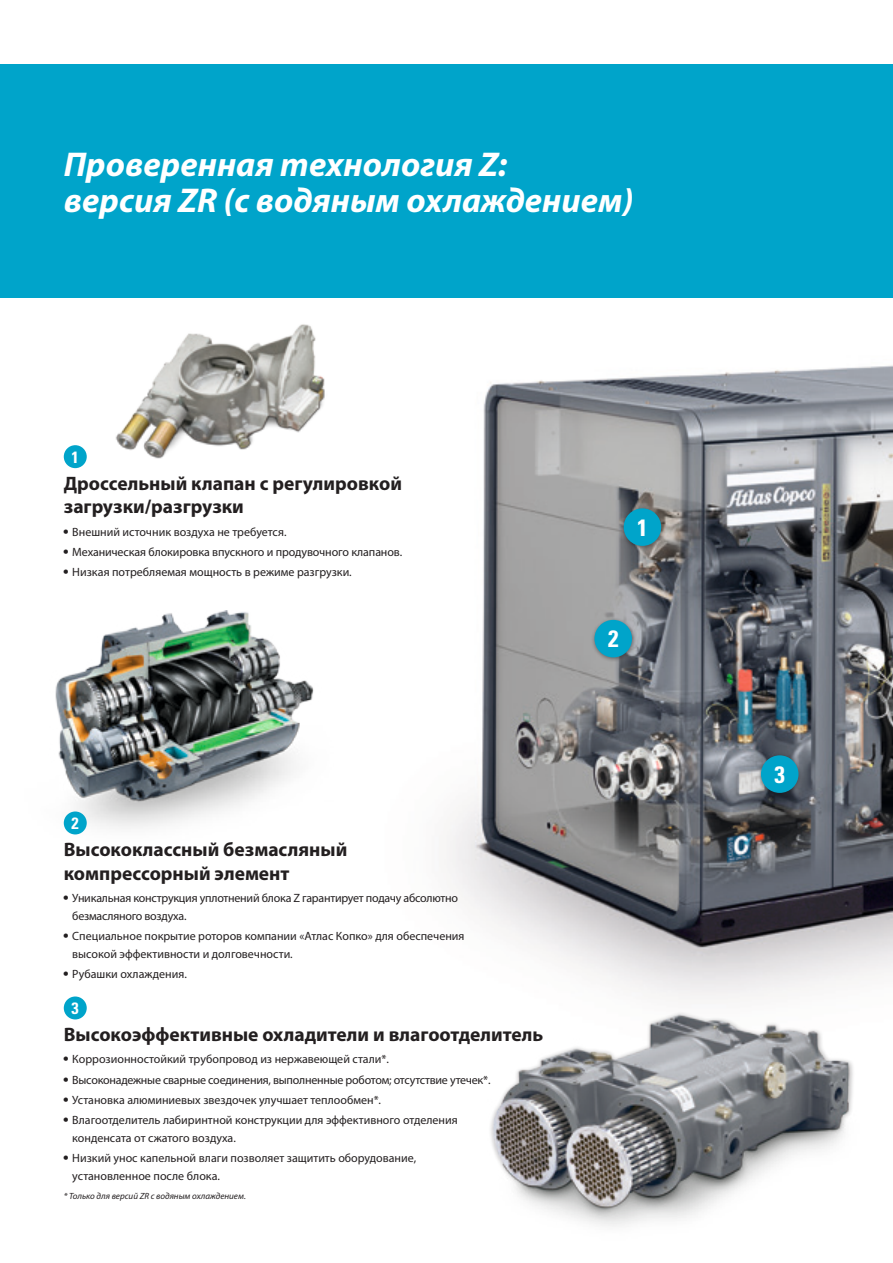
<style>
.page{position:relative;width:893px;height:1263px;background:#fff}
.page>*{position:absolute;margin:0;border:0;box-sizing:border-box;transform-origin:0 0}
.t1{font:italic 700 34.5px/36px "Myriad Pro";color:#fff}
.t2{font:700 condensed 23.55px "Univers LT Std";color:#fff}
.t3{font:700 19.5px/23.4px "Myriad Pro";color:#231f20}
.t4{font:700 condensed 16.35px "Univers LT Std";color:#fff}
.t5{font:12px/18px "Myriad Pro";color:#231f20}
.t6{font:12px/18px "Myriad Pro";letter-spacing:-.02em;color:#231f20}
.t7{font:italic 9px "Myriad Pro";color:#231f20}
.s1{font-family:"Univers LT Std"}
</style>
<div class="page">
<img style="left:444px;top:365px;width:449px;height:611px">
<div style="left:0;top:64px;width:893px;height:234px;background:#00a4ca"></div>
<img style="left:55px;top:611px;width:259px;height:224px">
<img style="left:115px;top:324px;width:210px;height:135px">
<img style="left:462px;top:966px;width:412px;height:261px">
<div style="left:757px;top:752px;width:46px;height:46px;background:#231f20;opacity:.5"></div>
<div style="left:761px;top:755px;width:37px;height:38px;background:#00a4ca;border-radius:50%"></div>
<div style="left:591px;top:616px;width:45px;height:46px;background:#231f20;opacity:.5"></div>
<div style="left:594px;top:620px;width:38px;height:37px;background:#00a4ca;border-radius:50%"></div>
<div style="left:620px;top:505px;width:46px;height:46px;background:#231f20;opacity:.5"></div>
<div style="left:624px;top:508px;width:37px;height:38px;background:#00a4ca;border-radius:50%"></div>
<div style="left:64px;top:996px;width:23px;height:23px;background:#00a4ca;border-radius:50%"></div>
<div style="left:64px;top:811px;width:23px;height:23px;background:#00a4ca;border-radius:50%"></div>
<div style="left:64px;top:445px;width:23px;height:23px;background:#00a4ca;border-radius:50%"></div>
<h1 class="t1" style="left:64px;top:145px;width:571px">Проверенная технология Z:<br>версия ZR (с водяным охлаждением)</h1>
<h3 class="t4" style="left:72px;top:447px;width:9px">1</h3>
<h3 class="t3" style="left:64px;top:471px;width:340px">Дроссельный клапан с регулировкой загрузки/разгрузки</h3>
<p class="t5" style="left:64px;top:522px;width:224px"><span class="s1">•</span> Внешний источник воздуха не требуется.</p>
<p class="t5" style="left:64px;top:542px;width:340px"><span class="s1">•</span> Механическая блокировка впускного и продувочного клапанов.</p>
<p class="t5" style="left:64px;top:562px;width:289px"><span class="s1">•</span> Низкая потребляемая мощность в режиме разгрузки.</p>
<h2 class="t2" style="left:637px;top:513px;width:12px">1</h2>
<h2 class="t2" style="left:608px;top:624px;width:12px">2</h2>
<h3 class="t4" style="left:72px;top:813px;width:9px">2</h3>
<h3 class="t3" style="left:64px;top:837px;width:285px">Высококлассный безмасляный компрессорный элемент</h3>
<p class="t6" style="left:72px;top:888px;width:387px;text-indent:-9px"><span class="s1">•</span> Уникальная конструкция уплотнений блока Z гарантирует подачу абсолютно безмасляного воздуха.</p>
<p class="t5" style="left:72px;top:927px;width:394px;text-indent:-9px"><span class="s1">•</span> Специальное покрытие роторов компании «Атлас Копко» для обеспечения высокой эффективности и долговечности.</p>
<p class="t5" style="left:64px;top:965px;width:125px"><span class="s1">•</span> Рубашки охлаждения.</p>
<h3 class="t4" style="left:72px;top:998px;width:9px">3</h3>
<h3 class="t3" style="left:64px;top:1022px;width:481px">Высокоэффективные охладители и влагоотделитель</h3>
<p class="t5" style="left:64px;top:1050px;width:327px"><span class="s1">•</span> Коррозионностойкий трубопровод из нержавеющей стали*.</p>
<p class="t6" style="left:64px;top:1070px;width:428px"><span class="s1">•</span> Высоконадежные сварные соединения, выполненные роботом; отсутствие утечек*.</p>
<p class="t5" style="left:64px;top:1090px;width:319px"><span class="s1">•</span> Установка алюминиевых звездочек улучшает теплообмен*.</p>
<p class="t5" style="left:72px;top:1110px;width:387px;text-indent:-9px"><span class="s1">•</span> Влагоотделитель лабиринтной конструкции для эффективного отделения конденсата от сжатого воздуха.</p>
<p class="t5" style="left:72px;top:1149px;width:346px;text-indent:-9px"><span class="s1">•</span> Низкий унос капельной влаги позволяет защитить оборудование, установленное после блока.</p>
<p class="t7" style="left:64px;top:1190px;width:184px">* Только для версий ZR с водяным охлаждением.</p>
<h2 class="t2" style="left:774px;top:760px;width:12px">3</h2>
</div>
